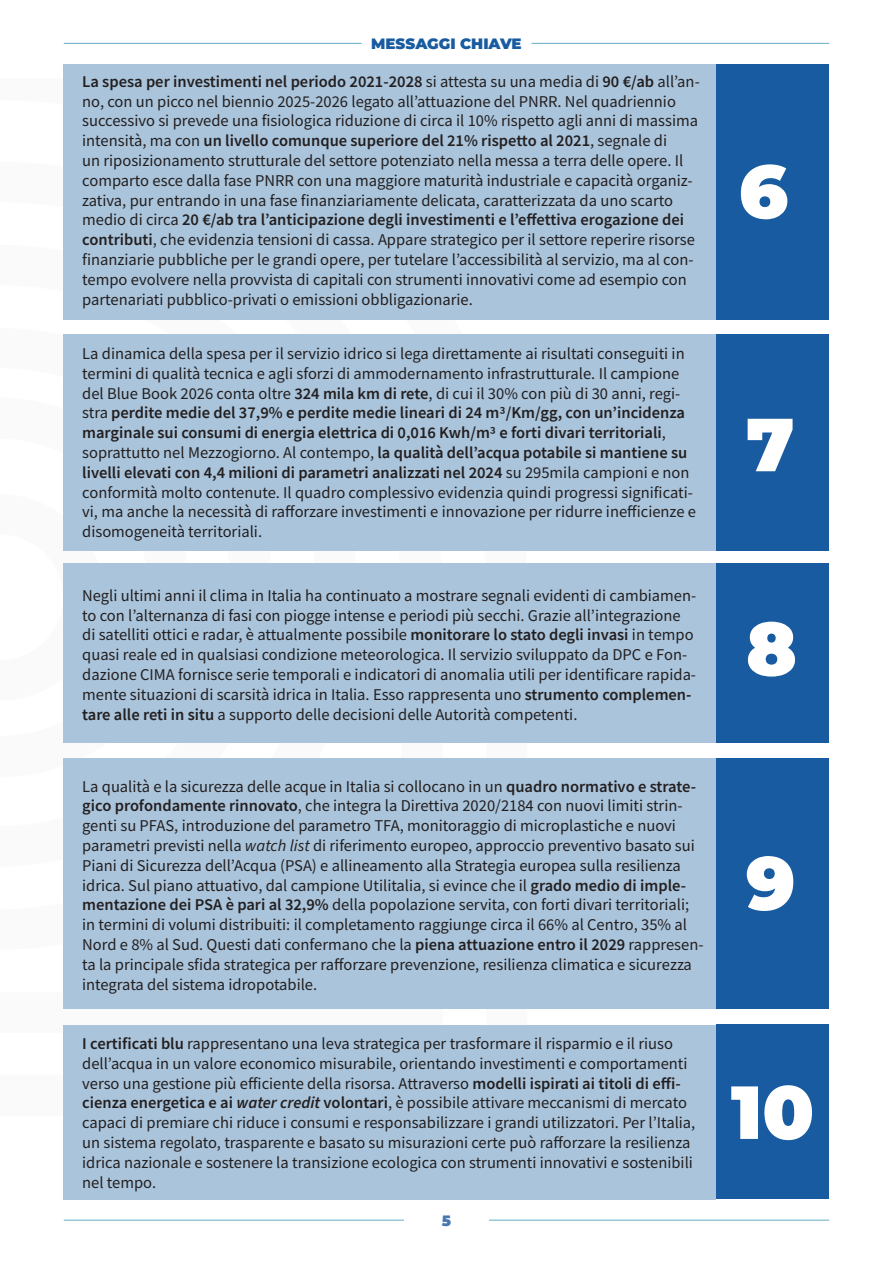
<style>
.page{position:relative;width:893px;height:1263px;background:#fff}
.page>*{position:absolute;margin:0;border:0;box-sizing:border-box;transform-origin:0 0}
.t1{font:100 75px "Montserrat";color:#fff}
.t2{font:16.5px/19.8px "Source Sans Pro";color:#231f20}
.t3{font:100 15px "Montserrat";color:#185ba0}
.t4{font:100 15px "Montserrat";color:#4875b3}
.s1{font-weight:600}
.s2{font-style:italic}
.s3{font-weight:600;font-style:italic}
</style>
<div class="page">
<div style="left:716px;top:1025px;width:113px;height:174px;background:#185ba0"></div>
<div style="left:716px;top:758px;width:113px;height:251px;background:#185ba0"></div>
<div style="left:716px;top:563px;width:113px;height:180px;background:#185ba0"></div>
<div style="left:716px;top:334px;width:113px;height:217px;background:#185ba0"></div>
<div style="left:716px;top:64px;width:113px;height:255px;background:#185ba0"></div>
<hr style="left:64px;top:1220px;width:340px;height:1px;background:#64acc1">
<hr style="left:489px;top:1220px;width:340px;height:1px;background:#64acc1">
<div style="left:64px;top:64px;width:652px;height:256px;background:#aac4db"></div>
<div style="left:64px;top:334px;width:652px;height:216px;background:#aac4db"></div>
<div style="left:64px;top:563px;width:652px;height:180px;background:#aac4db"></div>
<div style="left:64px;top:758px;width:652px;height:251px;background:#aac4db"></div>
<div style="left:64px;top:1025px;width:652px;height:174px;background:#aac4db"></div>
<hr style="left:64px;top:43px;width:297px;height:1px;background:#64acc1">
<hr style="left:531px;top:43px;width:298px;height:1px;background:#64acc1">
<p class="t3" style="left:371px;top:34px;width:152px">MESSAGGI CHIAVE</p>
<p class="t2" style="left:82px;top:71px;width:619px"><span class="s1">La spesa per investimenti nel periodo 2021-2028</span> si attesta su una media di <span class="s1">90 €/ab</span> all’an&shy;no, con un picco nel biennio 2025-2026 legato all’attuazione del PNRR. Nel quadriennio successivo si prevede una fisiologica riduzione di circa il 10% rispetto agli anni di massima intensità, ma con <span class="s1">un livello comunque superiore del 21% rispetto al 2021</span>, segnale di<br>un riposizionamento strutturale del settore potenziato nella messa a terra delle opere. Il comparto esce dalla fase PNRR con una maggiore maturità industriale e capacità organiz&shy;zativa, pur entrando in una fase finanziariamente delicata, caratterizzata da uno scarto medio di circa <span class="s1">20 €/ab tra l’anticipazione degli investimenti e l’effettiva erogazione dei contributi</span>, che evidenzia tensioni di cassa. Appare strategico per il settore reperire risorse finanziarie pubbliche per le grandi opere, per tutelare l’accessibilità al servizio, ma al con&shy;tempo evolvere nella provvista di capitali con strumenti innovativi come ad esempio con partenariati pubblico-privati o emissioni obbligazionarie.</p>
<p class="t2" style="left:82px;top:343px;width:615px">La dinamica della spesa per il servizio idrico si lega direttamente ai risultati conseguiti in termini di qualità tecnica e agli sforzi di ammodernamento infrastrutturale. Il campione del Blue Book 2026 conta oltre <span class="s1">324 mila km di rete</span>, di cui il 30% con più di 30 anni, regi&shy;stra <span class="s1">perdite medie del 37,9% e perdite medie lineari di 24 m3/Km/gg, con un’incidenza marginale sui consumi di energia elettrica di 0,016 Kwh/m3 e forti divari territoriali</span>, soprattutto nel Mezzogiorno. Al contempo, <span class="s1">la qualità dell’acqua potabile si mantiene su livelli elevati con 4,4 milioni di parametri analizzati nel 2024</span> su 295mila campioni e non conformità molto contenute. Il quadro complessivo evidenzia quindi progressi significati&shy;vi, ma anche la necessità di rafforzare investimenti e innovazione per ridurre inefficienze e disomogeneità territoriali.</p>
<p class="t2" style="left:82px;top:585px;width:615px">Negli ultimi anni il clima in Italia ha continuato a mostrare segnali evidenti di cambiamen&shy;to con l’alternanza di fasi con piogge intense e periodi più secchi. Grazie all’integrazione di satelliti ottici e radar, è attualmente possibile <span class="s1">monitorare lo stato degli invasi</span> in tempo quasi reale ed in qualsiasi condizione meteorologica. Il servizio sviluppato da DPC e Fon&shy;dazione CIMA fornisce serie temporali e indicatori di anomalia utili per identificare rapida&shy;mente situazioni di scarsità idrica in Italia. Esso rappresenta uno <span class="s1">strumento complemen&shy;tare alle reti in situ</span> a supporto delle decisioni delle Autorità competenti.</p>
<p class="t2" style="left:82px;top:776px;width:623px">La qualità e la sicurezza delle acque in Italia si collocano in un <span class="s1">quadro normativo e strate&shy;gico profondamente rinnovato</span>, che integra la Direttiva 2020/2184 con nuovi limiti strin&shy;genti su PFAS, introduzione del parametro TFA, monitoraggio di microplastiche e nuovi parametri previsti nella <span class="s2">watch list</span> di riferimento europeo, approccio preventivo basato sui Piani di Sicurezza dell’Acqua (PSA) e allineamento alla Strategia europea sulla resilienza idrica. Sul piano attuativo, dal campione Utilitalia, si evince che il <span class="s1">grado medio di imple&shy;mentazione dei PSA è pari al 32,9%</span> della popolazione servita, con forti divari territoriali; in termini di volumi distribuiti: il completamento raggiunge circa il 66% al Centro, 35% al Nord e 8% al Sud. Questi dati confermano che la <span class="s1">piena attuazione entro il 2029</span> rappresen&shy;ta la principale sfida strategica per rafforzare prevenzione, resilienza climatica e sicurezza integrata del sistema idropotabile.</p>
<p class="t2" style="left:82px;top:1033px;width:615px"><span class="s1">I certificati blu</span> rappresentano una leva strategica per trasformare il risparmio e il riuso dell’acqua in un valore economico misurabile, orientando investimenti e comportamenti verso una gestione più efficiente della risorsa. Attraverso <span class="s1">modelli ispirati ai titoli di effi&shy;cienza energetica e ai</span> <span class="s3">water credit</span> <span class="s1">volontari</span>, è possibile attivare meccanismi di mercato capaci di premiare chi riduce i consumi e responsabilizzare i grandi utilizzatori. Per l’Italia, un sistema regolato, trasparente e basato su misurazioni certe può rafforzare la resilienza idrica nazionale e sostenere la transizione ecologica con strumenti innovativi e sostenibili nel tempo.</p>
<p class="t4" style="left:442px;top:1210px;width:11px">5</p>
<h1 class="t1" style="left:739px;top:142px;width:51px">6</h1>
<h1 class="t1" style="left:746px;top:395px;width:50px">7</h1>
<h1 class="t1" style="left:746px;top:599px;width:52px">8</h1>
<h1 class="t1" style="left:746px;top:833px;width:51px">9</h1>
<h1 class="t1" style="left:731px;top:1062px;width:85px">10</h1>
</div>
